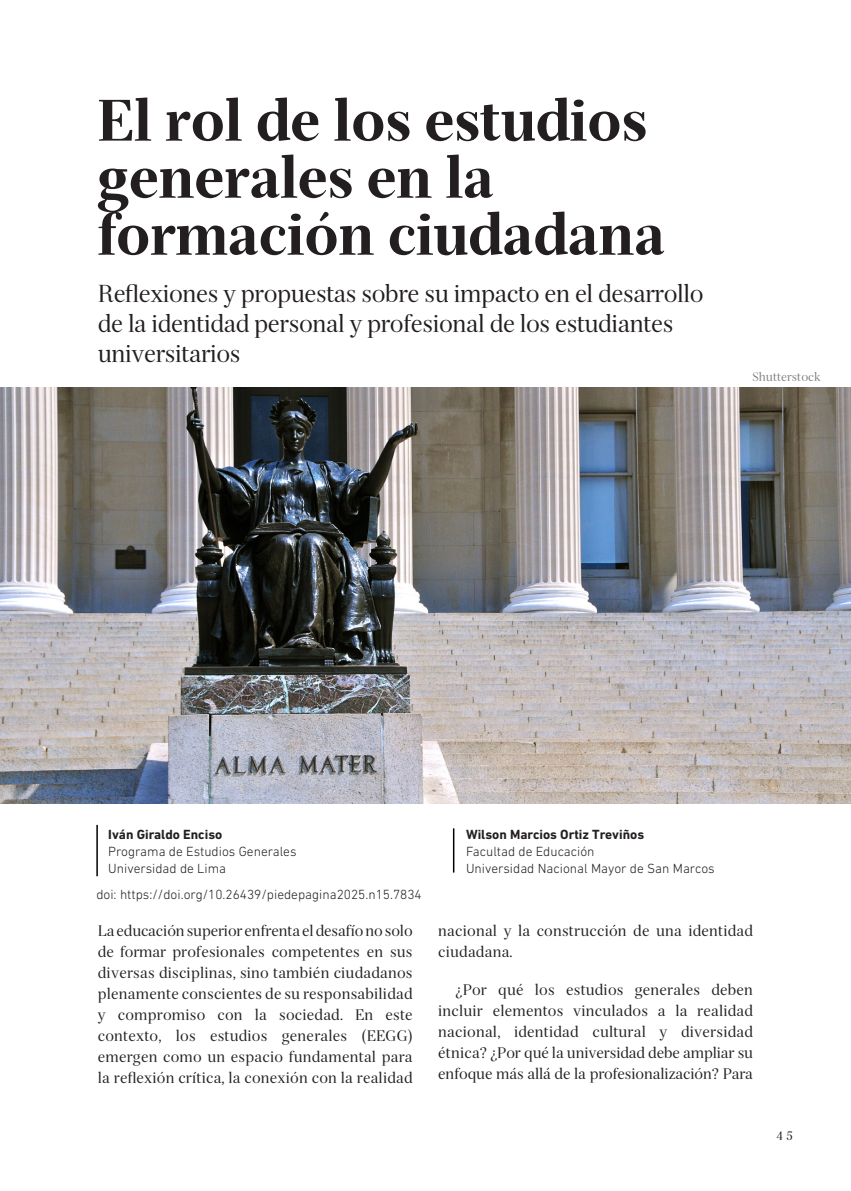
<style>
.page{position:relative;width:851px;height:1191px;background:#fff}
.page>*{position:absolute;margin:0;border:0;box-sizing:border-box;transform-origin:0 0}
.Bajada_titulo{font:900 57px/57px "Serif 72 Beta";color:#231f20}
.Bajada_titulo-2{font:24px/30px "Serif 72 Beta";letter-spacing:-.02em;color:#231f20}
.Parrafo{font:15px/21px "Serif 72 Beta";letter-spacing:.01em;color:#231f20;text-align:justify}
.Filiacion{font:300 13.5px "DIN Next LT Pro";color:#231f20}
.Filiacion-2{font:700 13.5px "DIN Next LT Pro";color:#231f20}
.PARRAFO_EDITORIAL{font:12px "Serif 72 Beta";color:#808285}
.t1{font:12px "Serif 72 Beta";color:#231f20}
</style>
<div class="page">
<img style="left:0;top:388px;width:850px;height:415px">
<hr style="left:96px;top:825px;width:2px;height:51px;background:#010101">
<hr style="left:453px;top:828px;width:1px;height:44px;background:#010101">
<p class="Bajada_titulo" style="left:98px;top:92px;width:568px">El rol de los estudios generales en la formación ciudadana</p>
<p class="Bajada_titulo-2" style="left:98px;top:278px;width:607px">Reflexiones y propuestas sobre su impacto en el desarrollo de la identidad personal y profesional de los estudiantes universitarios</p>
<p class="PARRAFO_EDITORIAL" style="left:752px;top:370px;width:70px">Shutterstock</p>
<p class="Filiacion-2" style="left:108px;top:826px;width:116px">Iván Giraldo Enciso</p>
<p class="Filiacion" style="left:108px;top:843px;width:190px">Programa de Estudios Generales</p>
<p class="Filiacion" style="left:108px;top:860px;width:119px">Universidad de Lima</p>
<p class="Filiacion" style="left:96px;top:887px;width:327px">doi: https://doi.org/10.26439/piedepagina2025.n15.7834</p>
<p class="Filiacion-2" style="left:466px;top:826px;width:180px">Wilson Marcios Ortiz Treviños</p>
<p class="Filiacion" style="left:466px;top:843px;width:130px">Facultad de Educación</p>
<p class="Filiacion" style="left:466px;top:860px;width:250px">Universidad Nacional Mayor de San Marcos</p>
<p class="Parrafo" style="left:98px;top:920px;width:316px">La educación superior enfrenta el desafío no solo de formar profesionales competentes en sus diversas disciplinas, sino también ciudadanos plenamente conscientes de su responsabilidad y compromiso con la sociedad. En este contexto, los estudios generales (EEGG) emergen como un espacio fundamental para la reflexión crítica, la conexión con la realidad</p>
<p class="Parrafo" style="left:438px;top:920px;width:316px">nacional y la construcción de una identidad ciudadana.</p>
<p class="Parrafo" style="left:438px;top:979px;width:316px;text-indent:17px">¿Por qué los estudios generales deben incluir elementos vinculados a la realidad nacional, identidad cultural y diversidad étnica? ¿Por qué la universidad debe ampliar su enfoque más allá de la profesionalización? Para</p>
<p class="t1" style="left:776px;top:1129px;width:18px">4 5</p>
</div>
